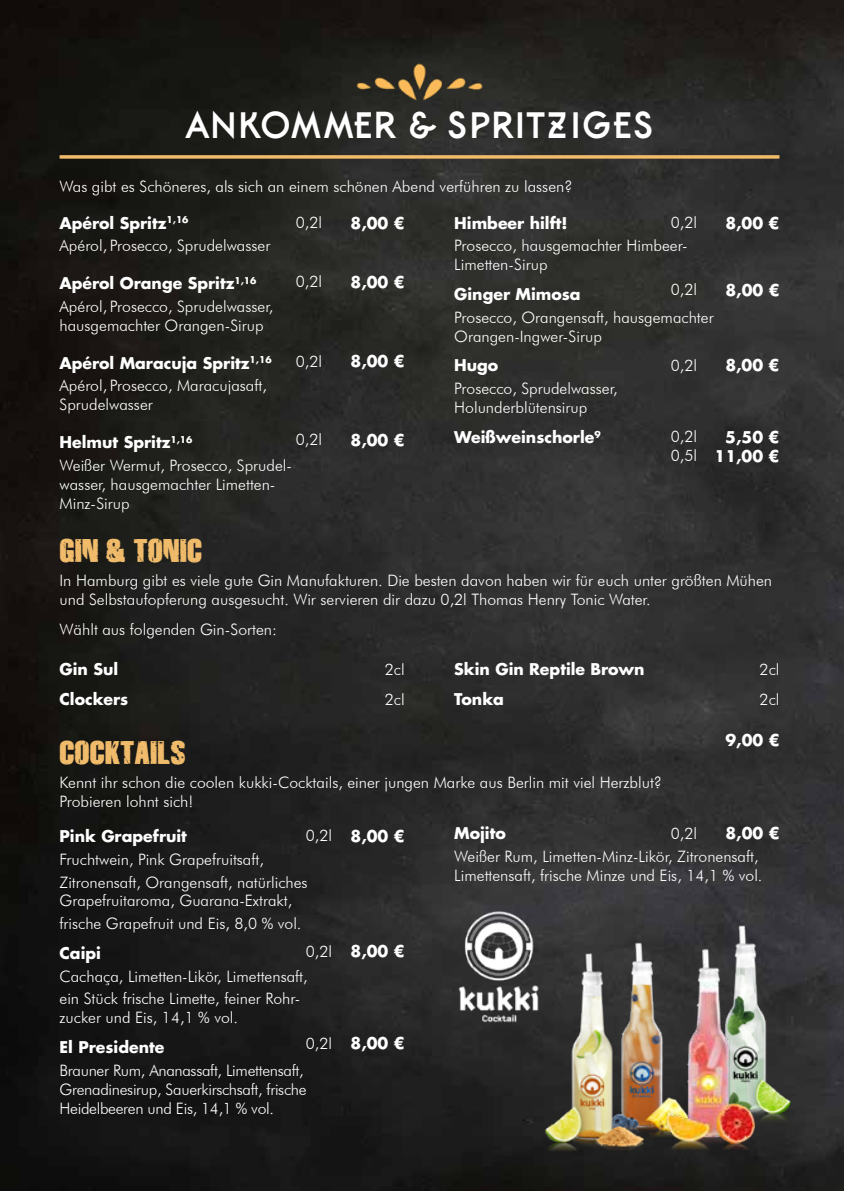
<style>
.page{position:relative;width:844px;height:1191px;background:#fff}
.page>*{position:absolute;margin:0;border:0;box-sizing:border-box;transform-origin:0 0}
.t1{font:700 35px "Belgrad";letter-spacing:-.02em;color:#fff}
.t2{font:32.38px "Disintegration";color:#f0bb6a}
.t3{font:300 15.75px/18.9px "Futura BT";color:#fff}
.t4{font:700 15.75px/29.8px "Futura";color:#fff}
.t5{font:300 15.75px/18.9px "Futura BT";letter-spacing:-.02em;color:#fff}
</style>
<div class="page">
<img style="left:0;top:0;width:843px;height:1191px">
<img style="left:348px;top:60px;width:142px;height:43px">
<svg style="left:60px;top:155px;width:719px;height:4px;background:#d6a861"></svg>
<img style="left:565px;top:927px;width:103px;height:11px">
<img style="left:668px;top:909px;width:146px;height:225px">
<img style="left:631px;top:934px;width:146px;height:225px">
<img style="left:437px;top:906px;width:122px;height:122px">
<img style="left:520px;top:938px;width:143px;height:223px">
<h1 class="t1" style="left:187px;top:107px;width:470px">ANKOMMER &amp; SPRITZIGES</h1>
<p class="t3" style="left:60px;top:176px;width:514px">Was gibt es Schöneres, als sich an einem schönen Abend verführen zu lassen?</p>
<p class="t4" style="left:60px;top:208px;width:130px">Apérol Spritz<sup>1,16</sup></p>
<p class="t3" style="left:60px;top:236px;width:212px">Apérol, Prosecco, Sprudelwasser</p>
<p class="t4" style="left:60px;top:268px;width:198px">Apérol Orange Spritz<sup>1,16</sup></p>
<p class="t3" style="left:60px;top:297px;width:215px">Apérol, Prosecco, Sprudelwasser, hausgemachter Orangen-Sirup</p>
<p class="t4" style="left:60px;top:348px;width:213px">Apérol Maracuja Spritz<sup>1,16</sup></p>
<p class="t3" style="left:60px;top:376px;width:209px">Apérol, Prosecco, Maracujasaft,<br>Sprudelwasser</p>
<p class="t4" style="left:60px;top:427px;width:134px">Helmut Spritz<sup>1,16</sup></p>
<p class="t3" style="left:60px;top:456px;width:234px">Weißer Wermut, Prosecco, Sprudel&shy;wasser, hausgemachter Limetten-<br>Minz-Sirup</p>
<p class="t3" style="left:296px;top:213px;width:28px">0,2l</p>
<p class="t3" style="left:296px;top:272px;width:28px">0,2l</p>
<p class="t3" style="left:296px;top:352px;width:28px">0,2l</p>
<p class="t3" style="left:296px;top:430px;width:28px">0,2l</p>
<p class="t4" style="left:350px;top:207px;width:56px">8,00 €</p>
<p class="t4" style="left:350px;top:267px;width:56px">8,00 €</p>
<p class="t4" style="left:350px;top:346px;width:56px">8,00 €</p>
<p class="t4" style="left:350px;top:425px;width:56px">8,00 €</p>
<p class="t4" style="left:454px;top:208px;width:115px">Himbeer hilft!</p>
<p class="t3" style="left:454px;top:236px;width:235px">Prosecco, hausgemachter Himbeer-<br>Limetten-Sirup</p>
<p class="t4" style="left:454px;top:279px;width:128px">Ginger Mimosa</p>
<p class="t3" style="left:454px;top:307px;width:261px">Prosecco, Orangensaft, hausgemachter<br>Orangen-Ingwer-Sirup</p>
<p class="t4" style="left:454px;top:350px;width:46px">Hugo</p>
<p class="t3" style="left:454px;top:379px;width:165px">Prosecco, Sprudelwasser,<br>Holunderblütensirup</p>
<p class="t4" style="left:454px;top:422px;width:148px">Weißweinschorle<sup>9</sup></p>
<p class="t3" style="left:670px;top:213px;width:28px">0,2l</p>
<p class="t4" style="left:725px;top:208px;width:56px">8,00 €</p>
<p class="t3" style="left:670px;top:280px;width:28px">0,2l</p>
<p class="t4" style="left:725px;top:275px;width:56px">8,00 €</p>
<p class="t3" style="left:670px;top:355px;width:28px">0,2l</p>
<p class="t4" style="left:725px;top:350px;width:56px">8,00 €</p>
<p class="t3" style="left:670px;top:427px;width:28px">0,2l<br>0,5l</p>
<p class="t4" style="left:714px;top:427px;width:66px;line-height:18.9px;text-align:right">5,50 €<br>11,00 €</p>
<h2 class="t2" style="left:59px;top:530px;width:144px">GIN &amp; TONIC</h2>
<p class="t3" style="left:59px;top:571px;width:714px">In Hamburg gibt es viele gute Gin Manufakturen. Die besten davon haben wir für euch unter größten Mühen und Selbstaufopferung ausgesucht. Wir servieren dir dazu 0,2l Thomas Henry Tonic Water.</p>
<p class="t3" style="left:59px;top:620px;width:219px">Wählt aus folgenden Gin-Sorten:</p>
<p class="t4" style="left:59px;top:654px;width:70px">Gin Sul<br>Clockers</p>
<h2 class="t2" style="left:59px;top:731px;width:128px">COCKTAILS</h2>
<p class="t4" style="left:454px;top:654px;width:192px">Skin Gin Reptile Brown<br>Tonka</p>
<p class="t3" style="left:384px;top:654px;width:21px;line-height:29.8px">2cl<br>2cl</p>
<p class="t3" style="left:759px;top:654px;width:21px;line-height:29.8px">2cl<br>2cl</p>
<p class="t4" style="left:725px;top:724px;width:56px">9,00 €</p>
<p class="t3" style="left:59px;top:772px;width:604px">Kennt ihr schon die coolen kukki-Cocktails, einer jungen Marke aus Berlin mit viel Herzblut?<br>Probieren lohnt sich!</p>
<p class="t4" style="left:454px;top:818px;width:53px">Mojito</p>
<p class="t3" style="left:454px;top:846px;width:309px">Weißer Rum, Limetten-Minz-Likör, Zitronensaft,<br>Limettensaft, frische Minze und Eis, 14,1 % vol.</p>
<p class="t3" style="left:306px;top:826px;width:28px">0,2l</p>
<p class="t3" style="left:670px;top:823px;width:28px">0,2l</p>
<p class="t4" style="left:350px;top:821px;width:56px">8,00 €</p>
<p class="t4" style="left:725px;top:818px;width:56px">8,00 €</p>
<p class="t4" style="left:59px;top:821px;width:129px">Pink Grapefruit</p>
<p class="t3" style="left:59px;top:847px;width:249px;line-height:22.8px">Fruchtwein, Pink Grapefruitsaft,<br>Zitronensaft, Orangensaft, natürliches</p>
<p class="t3" style="left:59px;top:889px;width:243px;line-height:22.8px">Grapefruitaroma, Guarana-Extrakt, frische Grapefruit und Eis, 8,0 % vol.</p>
<p class="t4" style="left:59px;top:938px;width:43px">Caipi</p>
<p class="t3" style="left:59px;top:964px;width:250px;line-height:22.8px">Cachaça, Limetten-Likör, Limettensaft, ein Stück frische Limette, feiner Rohr-</p>
<p class="t3" style="left:59px;top:1008px;width:180px">zucker und Eis, 14,1 % vol.</p>
<p class="t4" style="left:59px;top:1032px;width:106px">El Presidente</p>
<p class="t5" style="left:59px;top:1060px;width:248px">Brauner Rum, Ananassaft, Limettensaft,<br>Grenadinesirup, Sauerkirschsaft, frische<br>Heidelbeeren und Eis, 14,1 % vol.</p>
<p class="t3" style="left:306px;top:941px;width:28px">0,2l</p>
<p class="t4" style="left:350px;top:936px;width:56px">8,00 €</p>
<p class="t3" style="left:306px;top:1033px;width:28px">0,2l</p>
<p class="t4" style="left:350px;top:1028px;width:56px">8,00 €</p>
</div>
